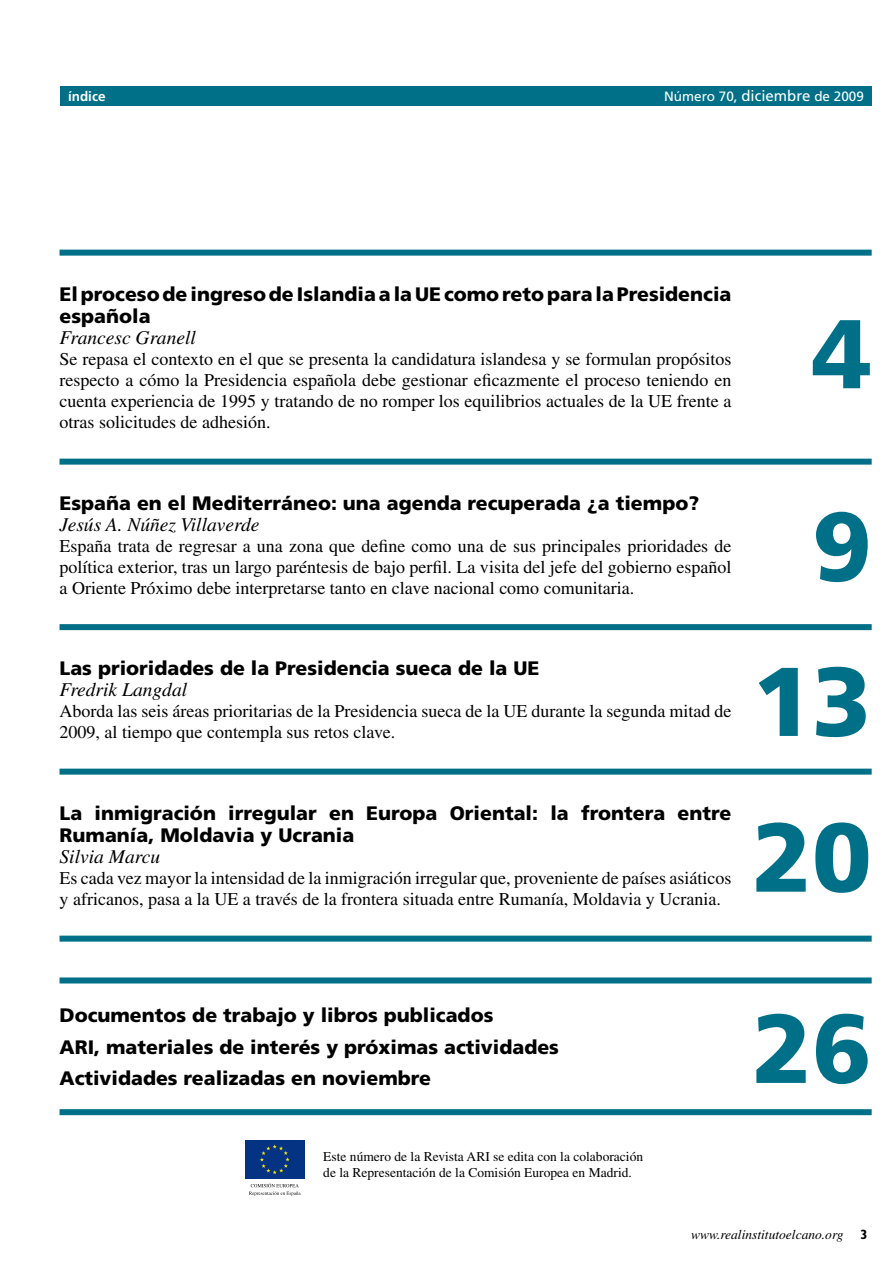
<style>
.page{position:relative;width:893px;height:1263px;background:#fff}
.page>*{position:absolute;margin:0;border:0;box-sizing:border-box;transform-origin:0 0}
.t1{font:900 97.5px "Frutiger LT Std";color:#007088}
.t2{font:900 19.5px/22.5px "Frutiger LT Std";color:#000}
.t3{font:italic 19.5px "Times LT Std";color:#000}
.t4{font:18px/21px "Times LT Std";color:#000;text-align:justify}
.t5{font:13.5px/16.2px "Times LT Std";color:#000}
.t6{font:italic 13.5px "Times LT Std";color:#000}
.t7{font:13.5px "Frutiger LT Std";color:#fff}
.t8{font:700 13.5px "Frutiger LT Std";color:#fff}
.t9{font:700 condensed 13.5px "Gill Sans Std";color:#000}
.s1{font-size:15px}
</style>
<div class="page">
<div style="left:60px;top:86px;width:812px;height:20px;background:#007088"></div>
<div style="left:60px;top:459px;width:812px;height:6px;background:#007088"></div>
<div style="left:60px;top:624px;width:812px;height:6px;background:#007088"></div>
<div style="left:60px;top:769px;width:812px;height:6px;background:#007088"></div>
<div style="left:60px;top:936px;width:812px;height:6px;background:#007088"></div>
<div style="left:60px;top:250px;width:812px;height:6px;background:#007088"></div>
<div style="left:60px;top:1109px;width:812px;height:6px;background:#007088"></div>
<div style="left:60px;top:977px;width:812px;height:6px;background:#007088"></div>
<svg style="left:249px;top:1183px;width:52px;height:13px"></svg>
<div style="left:245px;top:1140px;width:59px;height:38px;background:#053384"></div>
<svg style="left:260px;top:1144px;width:30px;height:30px"></svg>
<p class="t8" style="left:68px;top:88px;width:39px">índice</p>
<p class="t7" style="left:664px;top:89px;width:201px">Número 70, <span class="s1">diciembre</span> de 2009</p>
<p class="t2" style="left:60px;top:283px;width:673px">El proceso de ingreso de Islandia a la UE como reto para la Presidencia española</p>
<p class="t3" style="left:60px;top:327px;width:138px">Francesc Granell</p>
<p class="t4" style="left:60px;top:349px;width:673px">Se repasa el contexto en el que se presenta la candidatura islandesa y se formulan propósitos respecto a cómo la Presidencia española debe gestionar eficazmente el proceso teniendo en cuenta experiencia de 1995 y tratando de no romper los equilibrios actuales de la UE frente a otras solicitudes de adhesión.</p>
<h1 class="t1" style="left:812px;top:295px;width:61px">4</h1>
<p class="t2" style="left:60px;top:492px;width:641px">España en el Mediterráneo: una agenda recuperada ¿a tiempo?</p>
<p class="t3" style="left:60px;top:513px;width:201px">Jesús A. Núñez Villaverde</p>
<p class="t4" style="left:60px;top:535px;width:673px">España trata de regresar a una zona que define como una de sus principales prioridades de política exterior, tras un largo paréntesis de bajo perfil. La visita del jefe del gobierno español a Oriente Próximo debe interpretarse tanto en clave nacional como comunitaria.</p>
<p class="t2" style="left:60px;top:657px;width:481px">Las prioridades de la Presidencia sueca de la UE</p>
<p class="t3" style="left:60px;top:679px;width:129px">Fredrik Langdal</p>
<p class="t4" style="left:60px;top:700px;width:673px">Aborda las seis áreas prioritarias de la Presidencia sueca de la UE durante la segunda mitad de<br>2009, al tiempo que contempla sus retos clave.</p>
<p class="t2" style="left:60px;top:801px;width:673px">La inmigración irregular en Europa Oriental: la frontera entre<br>Rumanía, Moldavia y Ucrania</p>
<p class="t3" style="left:60px;top:846px;width:102px">Silvia Marcu</p>
<p class="t4" style="left:60px;top:867px;width:673px">Es cada vez mayor la intensidad de la inmigración irregular que, proveniente de países asiáticos y africanos, pasa a la UE a través de la frontera situada entre Rumanía, Moldavia y Ucrania.</p>
<h1 class="t1" style="left:812px;top:488px;width:61px">9</h1>
<h1 class="t1" style="left:752px;top:643px;width:121px">13</h1>
<h1 class="t1" style="left:752px;top:799px;width:121px">20</h1>
<p class="t2" style="left:60px;top:1000px;width:501px;line-height:31.3px">Documentos de trabajo y libros publicados<br>ARI, materiales de interés y próximas actividades<br>Actividades realizadas en noviembre</p>
<h1 class="t1" style="left:752px;top:990px;width:121px">26</h1>
<p class="t5" style="left:323px;top:1148px;width:321px">Este número de la Revista ARI se edita con la colaboración de la Representación de la Comisión Europea en Madrid.</p>
<p class="t6" style="left:691px;top:1227px;width:154px">www.realinstitutoelcano.org</p>
<p class="t9" style="left:860px;top:1226px;width:9px">3</p>
</div>
